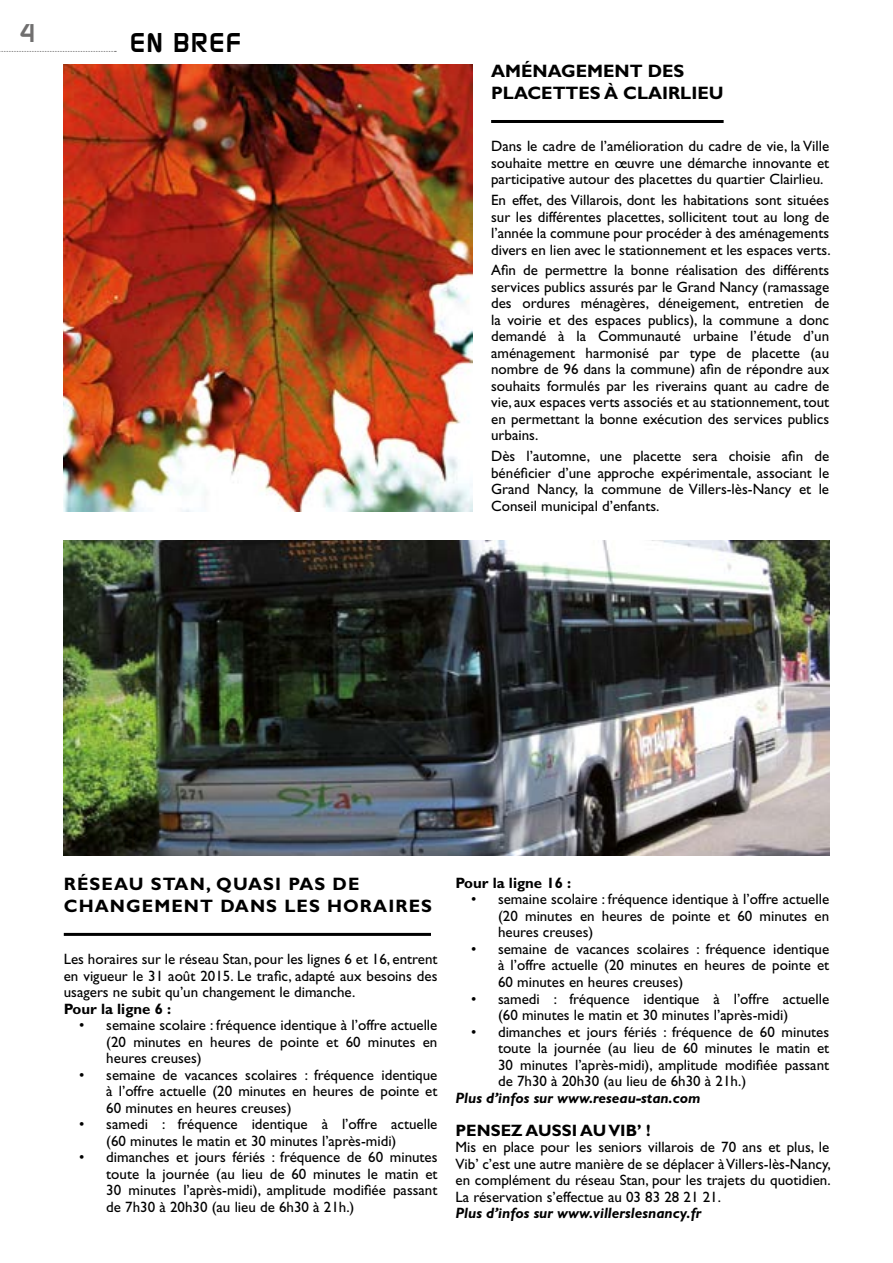
<style>
.page{position:relative;width:893px;height:1263px;background:#fff}
.page>*{position:absolute;margin:0;border:0;box-sizing:border-box;transform-origin:0 0}
.t1{font:27px "Newage";letter-spacing:.05em;color:#000}
.t2{font:25.5px "Newage";color:#706f6f}
.t3{font:700 18px/21.6px "Gill Sans Std";letter-spacing:.06em;color:#000}
.t4{font:700 18px/21.6px "Gill Sans Std";color:#000}
.t5{font:700 16.5px "Gill Sans Std";color:#000}
.t6{font:15px/16.5px "Gill Sans Std";color:#000;text-align:justify}
.t7{font:italic 700 15px "Gill Sans Std";color:#000}
.t8{font:700 15px "Gill Sans Std";color:#000}
</style>
<div class="page">
<svg style="left:0;top:51px;width:116px;height:1px"></svg>
<hr style="left:491px;top:120px;width:233px;height:3px;background:#000">
<img style="left:64px;top:64px;width:408px;height:447px">
<hr style="left:64px;top:933px;width:367px;height:3px;background:#000">
<img style="left:64px;top:540px;width:765px;height:316px">
<h2 class="t2" style="left:19px;top:19px;width:18px">4</h2>
<h1 class="t1" style="left:130px;top:28px;width:112px">EN BREF</h1>
<p class="t4" style="left:491px;top:60px;width:234px">AMÉNAGEMENT DES<br>PLACETTES À CLAIRLIEU</p>
<p class="t6" style="left:491px;top:138px;width:340px">Dans le cadre de l’amélioration du cadre de vie, la Ville souhaite mettre en œuvre une démarche innovante et participative autour des placettes du quartier Clairlieu.</p>
<p class="t6" style="left:491px;top:192px;width:341px">En effet, des Villarois, dont les habitations sont situées sur les différentes placettes, sollicitent tout au long de l’année la commune pour procéder à des aménagements divers en lien avec le stationnement et les espaces verts.</p>
<p class="t6" style="left:491px;top:262px;width:340px">Afin de permettre la bonne réalisation des différents services publics assurés par le Grand Nancy (ramassage des ordures ménagères, déneigement, entretien de la voirie et des espaces publics), la commune a donc demandé à la Communauté urbaine l’étude d’un aménagement harmonisé par type de placette (au nombre de 96 dans la commune) afin de répondre aux souhaits formulés par les riverains quant au cadre de vie, aux espaces verts associés et au stationnement, tout en permettant la bonne exécution des services publics urbains.</p>
<p class="t6" style="left:491px;top:448px;width:340px">Dès l’automne, une placette sera choisie afin de bénéficier d’une approche expérimentale, associant le Grand Nancy, la commune de Villers-lès-Nancy et le Conseil municipal d’enfants.</p>
<p class="t3" style="left:64px;top:873px;width:370px">RÉSEAU STAN, QUASI PAS DE<br>CHANGEMENT DANS LES HORAIRES</p>
<p class="t6" style="left:64px;top:951px;width:375px">Les horaires sur le réseau Stan, pour les lignes 6 et 16, entrent en vigueur le 31 août 2015. Le trafic, adapté aux besoins des usagers ne subit qu’un changement le dimanche.</p>
<p class="t8" style="left:64px;top:1000px;width:109px">Pour la ligne 6 :</p>
<p class="t6" style="left:106px;top:1017px;width:333px;text-indent:-27px">• semaine scolaire : fréquence identique à l’offre actuelle (20 minutes en heures de pointe et 60 minutes en heures creuses)</p>
<p class="t6" style="left:106px;top:1066px;width:333px;text-indent:-27px">• semaine de vacances scolaires : fréquence identique à l’offre actuelle (20 minutes en heures de pointe et 60 minutes en heures creuses)</p>
<p class="t6" style="left:106px;top:1116px;width:333px;text-indent:-27px">• samedi : fréquence identique à l’offre actuelle (60 minutes le matin et 30 minutes l’après-midi)</p>
<p class="t6" style="left:106px;top:1149px;width:333px;text-indent:-27px">• dimanches et jours fériés : fréquence de 60 minutes toute la journée (au lieu de 60 minutes le matin et 30 minutes l’après-midi), amplitude modifiée passant de 7h30 à 20h30 (au lieu de 6h30 à 21h.)</p>
<p class="t8" style="left:455px;top:874px;width:117px">Pour la ligne 16 :</p>
<p class="t6" style="left:498px;top:891px;width:333px;text-indent:-27px">• semaine scolaire : fréquence identique à l’offre actuelle (20 minutes en heures de pointe et 60 minutes en heures creuses)</p>
<p class="t6" style="left:498px;top:941px;width:333px;text-indent:-27px">• semaine de vacances scolaires : fréquence identique à l’offre actuelle (20 minutes en heures de pointe et 60 minutes en heures creuses)</p>
<p class="t6" style="left:498px;top:990px;width:333px;text-indent:-27px">• samedi : fréquence identique à l’offre actuelle (60 minutes le matin et 30 minutes l’après-midi)</p>
<p class="t6" style="left:498px;top:1023px;width:333px;text-indent:-27px">• dimanches et jours fériés : fréquence de 60 minutes toute la journée (au lieu de 60 minutes le matin et 30 minutes l’après-midi), amplitude modifiée passant de 7h30 à 20h30 (au lieu de 6h30 à 21h.)</p>
<p class="t7" style="left:455px;top:1089px;width:247px">Plus d’infos sur www.reseau-stan.com</p>
<p class="t5" style="left:455px;top:1120px;width:197px">PENSEZ AUSSI AU VIB’ !</p>
<p class="t6" style="left:455px;top:1139px;width:377px">Mis en place pour les seniors villarois de 70 ans et plus, le Vib’ c’est une autre manière de se déplacer à Villers-lès-Nancy, en complément du réseau Stan, pour les trajets du quotidien.<br>La réservation s’effectue au 03 83 28 21 21.</p>
<p class="t7" style="left:455px;top:1204px;width:247px">Plus d’infos sur www.villerslesnancy.fr</p>
</div>
